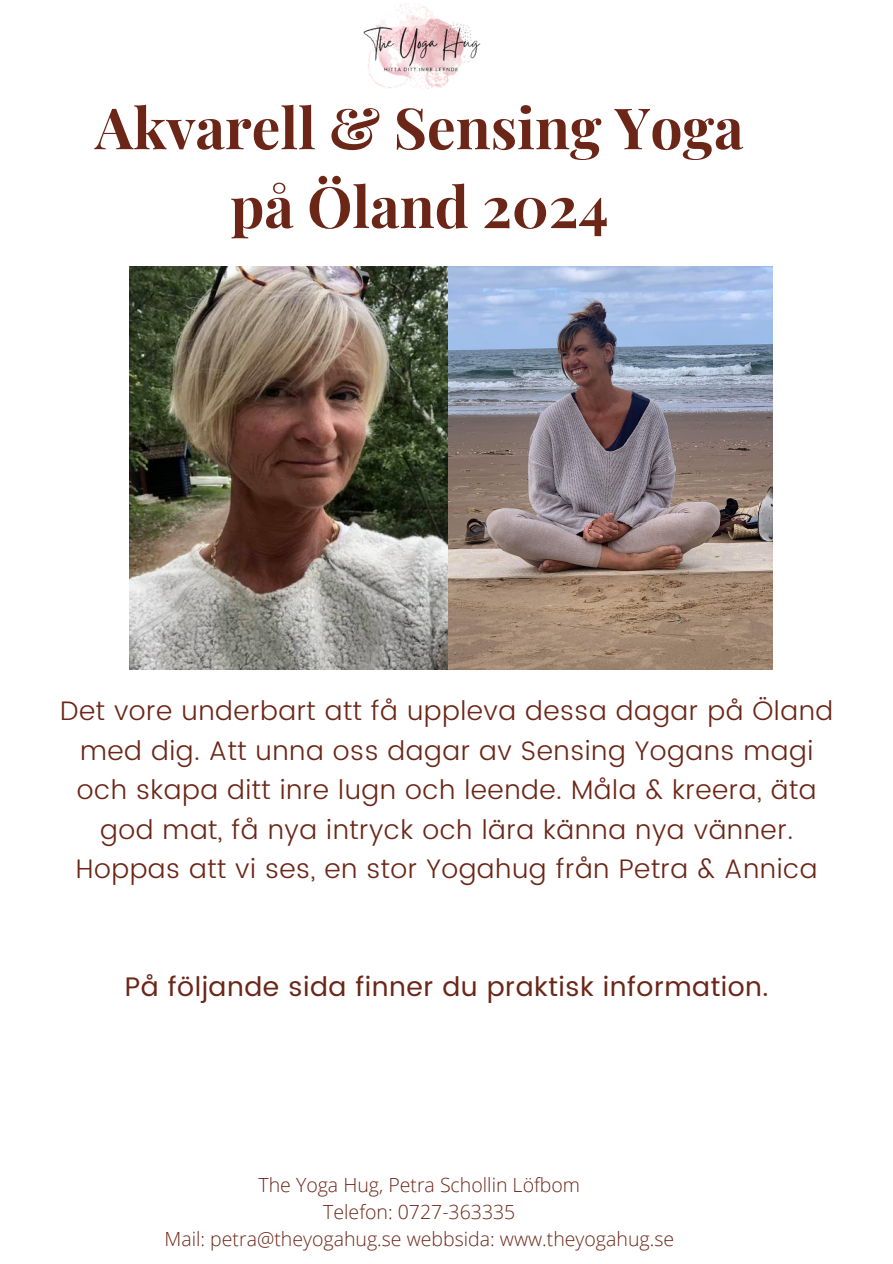
<style>
.page{position:relative;width:893px;height:1264px;background:#fff}
.page>*{position:absolute;margin:0;border:0;box-sizing:border-box;transform-origin:0 0}
.t1{font:700 57px "Playfair Display";color:#6b2617}
.t2{font:300 26.7px/39.3px "Poppins";letter-spacing:.02em;color:#6b2617;text-align:center}
.t3{font:26.7px "Poppins";letter-spacing:.02em;color:#6b2617}
.t4{font:300 19.5px "Open Sans";color:#6b2617}
</style>
<div class="page">
<img style="left:130px;top:266px;width:642px;height:403px">
<img style="left:363px;top:3px;width:118px;height:87px">
<p class="t1" style="left:95px;top:88px;width:650px">Akvarell &amp; Sensing Yoga</p>
<p class="t1" style="left:230px;top:166px;width:380px">på Öland 2024</p>
<p class="t2" style="left:60px;top:691px;width:774px">Det vore underbart att få uppleva dessa dagar på Öland med dig. Att unna oss dagar av Sensing Yogans magi och skapa ditt inre lugn och leende. Måla &amp; kreera, äta god mat, få nya intryck och lära känna nya vänner.</p>
<p class="t2" style="left:76px;top:849px;width:743px">Hoppas att vi ses, en stor Yogahug från Petra &amp; Annica</p>
<p class="t3" style="left:125px;top:971px;width:645px">På följande sida finner du praktisk information.</p>
<p class="t4" style="left:258px;top:1171px;width:323px">The Yoga Hug, Petra Schollin Löfbom</p>
<p class="t4" style="left:323px;top:1198px;width:194px">Telefon: 0727-363335</p>
<p class="t4" style="left:164px;top:1225px;width:511px">Mail: petra@theyogahug.se webbsida: www.theyogahug.se</p>
</div>
